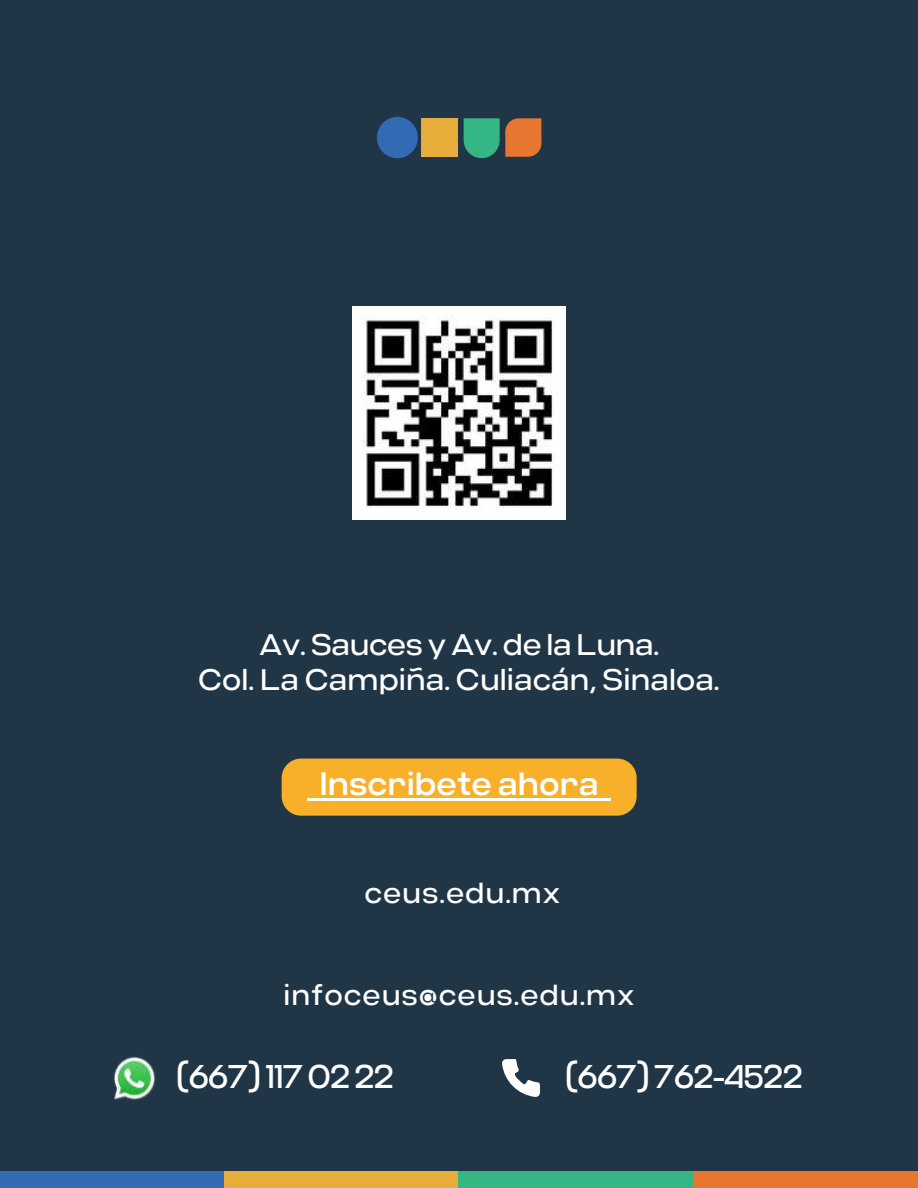
<style>
.page{position:relative;width:918px;height:1188px;background:#203646}
.page>*{position:absolute;margin:0;border:0;box-sizing:border-box;transform-origin:0 0}
.t1{font:32.8px "Criteria CF";letter-spacing:-.04em;color:#fff}
.t2{font:500 32px "Criteria CF";color:#fff}
.t3{font:29.6px/34.4px "Criteria CF";color:#fff;text-align:center}
.t4{font:28.6px "Criteria CF";letter-spacing:.035em;color:#fff}
</style>
<div class="page">
<div style="left:0;top:1172px;width:224px;height:16px;background:#326bb3"></div>
<div style="left:224px;top:1172px;width:236px;height:16px;background:#e7ad3b"></div>
<div style="left:459px;top:1172px;width:236px;height:16px;background:#34b785"></div>
<div style="left:694px;top:1172px;width:224px;height:16px;background:#e77730"></div>
<div style="left:377px;top:117px;width:41px;height:41px;background:#326bb3;border-radius:50%"></div>
<div style="left:422px;top:118px;width:36px;height:39px;background:#e7ad3b"></div>
<svg style="left:464px;top:118px;width:77px;height:40px;background:#7c8756"></svg>
<svg style="left:282px;top:759px;width:354px;height:57px;background:#f4b033"></svg>
<svg style="left:502px;top:1059px;width:38px;height:38px"></svg>
<img style="left:114px;top:1056px;width:42px;height:44px">
<img style="left:353px;top:307px;width:213px;height:213px">
<p class="t3" style="left:198px;top:628px;width:523px">Av. Sauces y Av. de la Luna.<br>Col. La Campiña. Culiacán, Sinaloa.</p>
<p class="t2" style="left:319px;top:765px;width:281px">Inscribete ahora</p>
<p class="t4" style="left:364px;top:876px;width:197px">ceus.edu.mx</p>
<p class="t4" style="left:284px;top:978px;width:352px">infoceus@ceus.edu.mx</p>
<p class="t1" style="left:176px;top:1057px;width:219px">(667) 117 02 22</p>
<p class="t1" style="left:565px;top:1057px;width:239px">(667) 762-4522</p>
</div>
